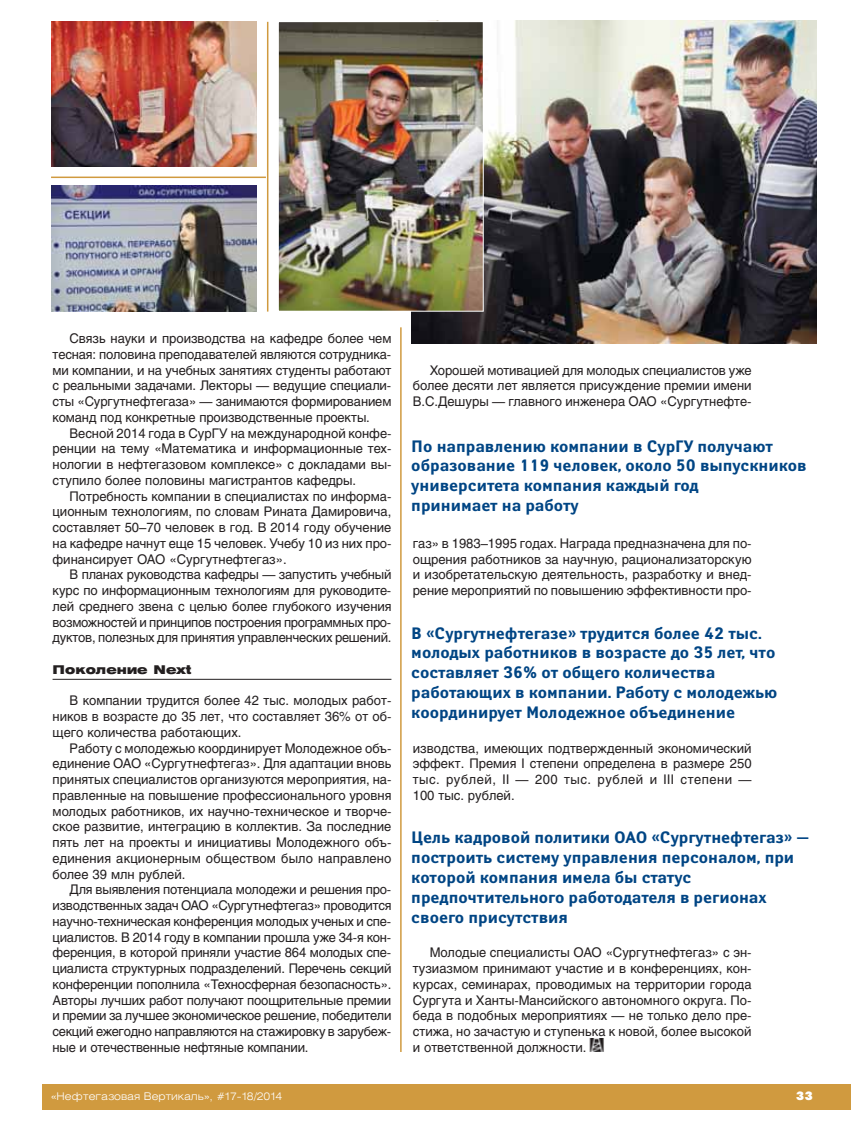
<style>
.page{position:relative;width:851px;height:1127px;background:#fff}
.page>*{position:absolute;margin:0;border:0;box-sizing:border-box;transform-origin:0 0}
.t1{font:700 16.5px/19.8px "Yanus C";color:#004584}
.t2{font:13.2px/15.8px "Helios";color:#231f20;text-align:justify}
.t3{font:900 12px "Helios Ext";letter-spacing:.005em;color:#231f20}
.t4{font:12px "Futura Futuris XC";color:#fff}
.t5{font:300 10.5px "Helios Ext";color:#fff}
</style>
<div class="page">
<hr style="left:53px;top:679px;width:338px;height:1px;background:#231f20">
<img style="left:589px;top:1039px;width:15px;height:12px">
<div style="left:43px;top:1084px;width:807px;height:26px;background:#d09a3f"></div>
<img style="left:411px;top:21px;width:405px;height:322px">
<img style="left:51px;top:21px;width:206px;height:146px">
<img style="left:51px;top:186px;width:206px;height:126px">
<img style="left:280px;top:23px;width:201px;height:287px">
<div style="left:278px;top:21px;width:205px;height:291px;border:1px solid #fff"></div>
<hr style="left:400px;top:327px;width:1px;height:725px;background:#d09a3f">
<hr style="left:267px;top:22px;width:1px;height:290px;background:#d09a3f">
<hr style="left:51px;top:177px;width:215px;height:1px;background:#d09a3f">
<p class="t2" style="left:53px;top:332px;width:340px;text-indent:17px">Связь науки и производства на кафедре более чем тесная: половина преподавателей являются сотрудника&shy;ми компании, и на учебных занятиях студенты работают с реальными задачами. Лекторы — ведущие специали&shy;сты «Сургутнефтегаза» — занимаются формированием команд под конкретные производственные проекты.</p>
<p class="t2" style="left:53px;top:426px;width:340px;text-indent:17px">Весной 2014 года в СурГУ на международной конфе&shy;ренции на тему «Математика и информационные тех&shy;нологии в нефтегазовом комплексе» с докладами вы&shy;ступило более половины магистрантов кафедры.</p>
<p class="t2" style="left:53px;top:489px;width:340px;text-indent:17px">Потребность компании в специалистах по информа&shy;ционным технологиям, по словам Рината Дамировича, составляет 50–70 человек в год. В 2014 году обучение на кафедре начнут еще 15 человек. Учебу 10 из них про&shy;финансирует ОАО «Сургутнефтегаз».</p>
<p class="t2" style="left:53px;top:568px;width:340px;text-indent:17px">В планах руководства кафедры — запустить учебный курс по информационным технологиям для руководите&shy;лей среднего звена с целью более глубокого изучения возможностей и принципов построения программных про&shy;дуктов, полезных для принятия управленческих решений.</p>
<p class="t3" style="left:53px;top:665px;width:140px">Поколение Next</p>
<p class="t2" style="left:53px;top:694px;width:340px;text-indent:17px">В компании трудится более 42 тыс. молодых работ&shy;ников в возрасте до 35 лет, что составляет 36% от об&shy;щего количества работающих.</p>
<p class="t2" style="left:53px;top:741px;width:340px;text-indent:17px">Работу с молодежью координирует Молодежное объ&shy;единение ОАО «Сургутнефтегаз». Для адаптации вновь принятых специалистов организуются мероприятия, на&shy;правленные на повышение профессионального уровня молодых работников, их научно-техническое и творче&shy;ское развитие, интеграцию в коллектив. За последние пять лет на проекты и инициативы Молодежного объ&shy;единения акционерным обществом было направлено более 39 млн рублей.</p>
<p class="t2" style="left:53px;top:883px;width:340px;text-indent:17px">Для выявления потенциала молодежи и решения про&shy;изводственных задач ОАО «Сургутнефтегаз» проводится научно-техническая конференция молодых ученых и спе&shy;циалистов. В 2014 году в компании прошла уже 34-я кон&shy;ференция, в которой приняли участие 864 молодых спе&shy;циалиста структурных подразделений. Перечень секций конференции пополнила «Техносферная безопасность».<br>Авторы лучших работ получают поощрительные премии и премии за лучшее экономическое решение, победители секций ежегодно направляются на стажировку в зарубеж&shy;ные и отечественные нефтяные компании.</p>
<p class="t2" style="left:412px;top:363px;width:340px;text-indent:17px">Хорошей мотивацией для молодых специалистов уже более десяти лет является присуждение премии имени В.С.Дешуры — главного инженера ОАО «Сургутнефте-</p>
<p class="t1" style="left:411px;top:437px;width:397px">По направлению компании в СурГУ получают образование 119 человек, около 50 выпускников университета компания каждый год<br>принимает на работу</p>
<p class="t2" style="left:412px;top:537px;width:340px">газ» в 1983–1995 годах. Награда предназначена для по&shy;ощрения работников за научную, рационализаторскую и изобретательскую деятельность, разработку и внед&shy;рение мероприятий по повышению эффективности про-</p>
<p class="t1" style="left:411px;top:624px;width:367px">В «Сургутнефтегазе» трудится более 42 тыс. молодых работников в возрасте до 35 лет, что составляет 36% от общего количества работающих в компании. Работу с молодежью координирует Молодежное объединение</p>
<p class="t2" style="left:412px;top:741px;width:340px">изводства, имеющих подтвержденный экономический эффект. Премия I степени определена в размере 250 тыс. рублей, II — 200 тыс. рублей и III степени — 100 тыс. рублей.</p>
<p class="t1" style="left:411px;top:829px;width:399px">Цель кадровой политики ОАО «Сургутнефтегаз» — построить систему управления персоналом, при которой компания имела бы статус предпочтительного работодателя в регионах своего присутствия</p>
<p class="t2" style="left:412px;top:946px;width:340px;text-indent:17px">Молодые специалисты ОАО «Сургутнефтегаз» с эн&shy;тузиазмом принимают участие и в конференциях, кон&shy;курсах, семинарах, проводимых на территории города Сургута и Ханты-Мансийского автономного округа. По&shy;беда в подобных мероприятиях — не только дело пре&shy;стижа, но зачастую и ступенька к новой, более высокой и ответственной должности.</p>
<p class="t5" style="left:51px;top:1092px;width:233px">«Нефтегазовая Вертикаль», #17-18 /2014</p>
<p class="t4" style="left:796px;top:1091px;width:18px">33</p>
</div>
